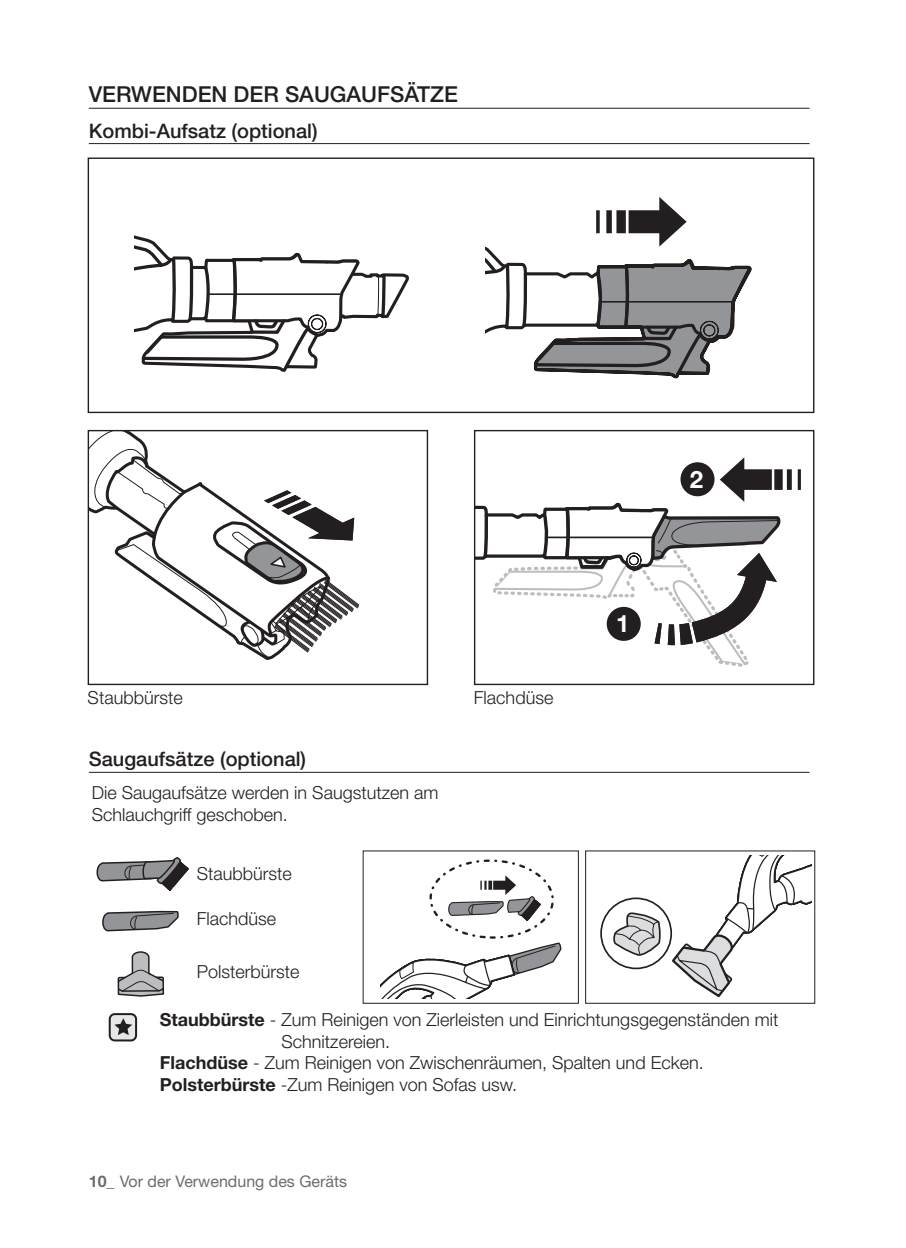
<style>
.page{position:relative;width:906px;height:1248px;background:#fff}
.page>*{position:absolute;margin:0;border:0;box-sizing:border-box;transform-origin:0 0}
.t1{font:700 24px "Helvetica Neue LT Pro";color:#fff}
.Level_1_Title{font:500 22px "Helvetica Neue LT Pro";color:#231f20}
.Level_2_Title{font:500 20px "Helvetica Neue LT Pro";color:#231f20}
.Level_1_Body{font:300 18px/21.6px "Helvetica Neue LT Pro";color:#231f20}
.t2{font:16px "Helvetica Neue LT Pro";color:#6c6d70}
.s1{font-weight:700}
</style>
<div class="page">
<hr style="left:89px;top:108px;width:720px;height:1px;background:#231f20">
<hr style="left:89px;top:143px;width:720px;height:1px;background:#231f20">
<hr style="left:89px;top:772px;width:720px;height:1px;background:#231f20">
<svg style="left:90px;top:432px;width:270px;height:226px"></svg>
<div style="left:88px;top:430px;width:340px;height:255px;border:1px solid #231f20"></div>
<svg style="left:475px;top:432px;width:326px;height:251px"></svg>
<div style="left:473px;top:430px;width:341px;height:255px;border:1px solid #231f20"></div>
<div style="left:88px;top:157px;width:726px;height:256px;border:1px solid #231f20"></div>
<svg style="left:387px;top:273px;width:22px;height:45px"></svg>
<svg style="left:134px;top:235px;width:253px;height:137px"></svg>
<hr style="left:209px;top:293px;width:131px;height:2px;background:#231f20">
<svg style="left:485px;top:197px;width:264px;height:182px"></svg>
<div style="left:606px;top:607px;width:34px;height:34px;background:#231f20;border-radius:50%"></div>
<div style="left:680px;top:462px;width:34px;height:34px;background:#231f20;border-radius:50%"></div>
<svg style="left:97px;top:857px;width:91px;height:34px"></svg>
<svg style="left:103px;top:911px;width:76px;height:21px;background:#8f8f92"></svg>
<svg style="left:117px;top:951px;width:48px;height:45px"></svg>
<div style="left:110px;top:1014px;width:26px;height:26px;background:#e6e7e9;border-radius:5px"></div>
<div style="left:109px;top:1013px;width:28px;height:28px;border:2px solid #231f20;border-radius:5px"></div>
<svg style="left:114px;top:1018px;width:18px;height:17px"></svg>
<div style="left:600px;top:897px;width:71px;height:72px;border:2px solid #231f20;border-radius:50%"></div>
<svg style="left:612px;top:902px;width:48px;height:55px"></svg>
<svg style="left:669px;top:855px;width:142px;height:143px"></svg>
<svg style="left:380px;top:859px;width:182px;height:139px"></svg>
<p class="Level_1_Title" style="left:89px;top:81px;width:370px">VERWENDEN DER SAUGAUFSÄTZE</p>
<p class="Level_2_Title" style="left:89px;top:118px;width:230px">Kombi-Aufsatz (optional)</p>
<p class="Level_1_Body" style="left:88px;top:686px;width:97px">Staubbürste</p>
<p class="Level_1_Body" style="left:473px;top:686px;width:81px">Flachdüse</p>
<p class="Level_2_Title" style="left:89px;top:747px;width:219px">Saugaufsätze (optional)</p>
<p class="Level_1_Body" style="left:92px;top:781px;width:348px">Die Saugaufsätze werden in Saugstutzen am<br>Schlauchgriff geschoben.</p>
<p class="t1" style="left:615px;top:608px;width:15px">1</p>
<p class="t1" style="left:689px;top:464px;width:15px">2</p>
<p class="Level_1_Body" style="left:196px;top:862px;width:97px">Staubbürste</p>
<p class="Level_1_Body" style="left:196px;top:907px;width:81px">Flachdüse</p>
<p class="Level_1_Body" style="left:196px;top:960px;width:104px">Polsterbürste</p>
<p class="Level_1_Body" style="left:281px;top:1008px;width:498px;text-indent:-122px"><span class="s1">Staubbürste</span> - Zum Reinigen von Zierleisten und Einrichtungsgegenständen mit<br>Schnitzereien.</p>
<p class="Level_1_Body" style="left:160px;top:1051px;width:545px"><span class="s1">Flachdüse</span> - Zum Reinigen von Zwischenräumen, Spalten und Ecken.</p>
<p class="Level_1_Body" style="left:160px;top:1073px;width:359px"><span class="s1">Polsterbürste</span> -Zum Reinigen von Sofas usw.</p>
<p class="t2" style="left:89px;top:1171px;width:260px"><span class="s1">10_</span> Vor der Verwendung des Geräts</p>
</div>
